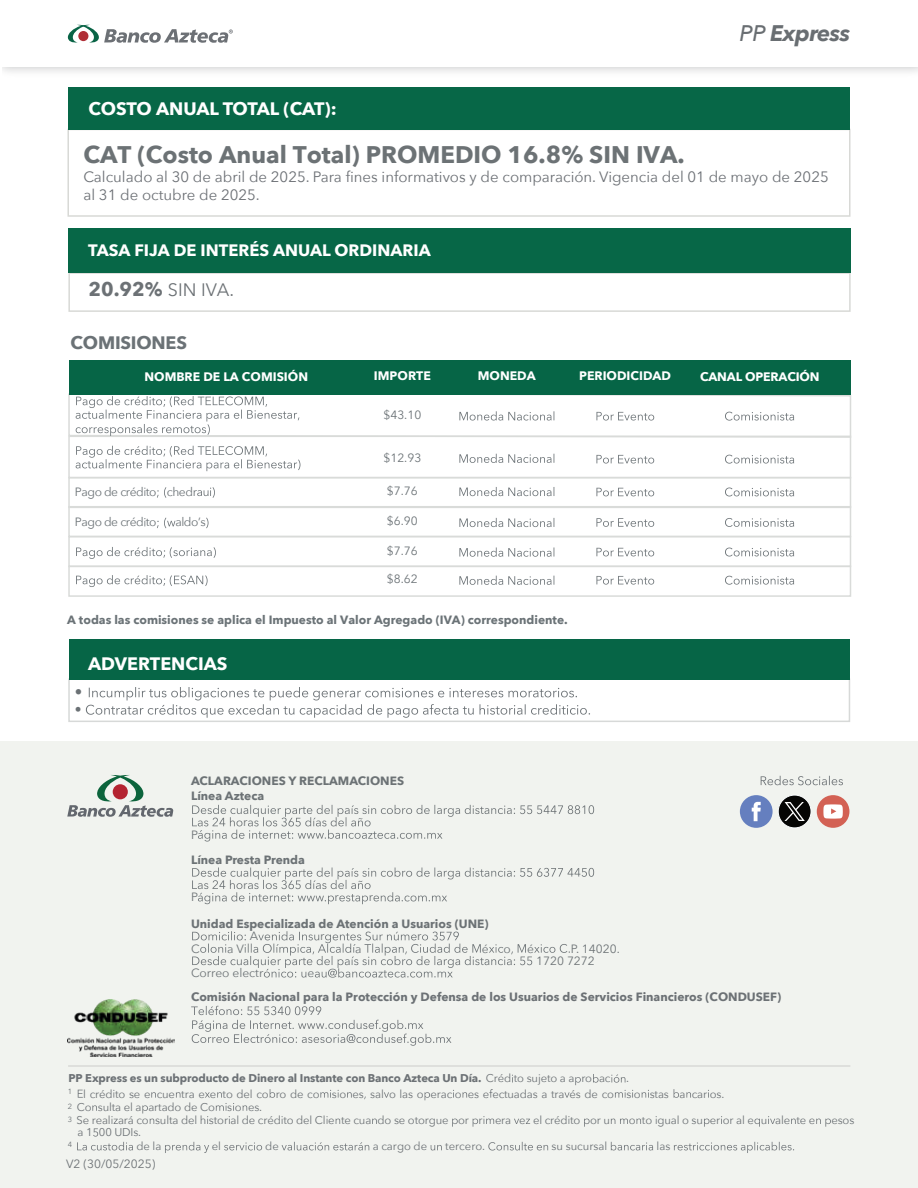
<style>
.page{position:relative;width:918px;height:1188px;background:#fff}
.page>*{position:absolute;margin:0;border:0;box-sizing:border-box;transform-origin:0 0}
.t1{font:700 24px "Avenir Next";color:#6c7275}
.t2{font:italic 700 22.5px "Avenir Next";letter-spacing:-.02em;color:#696e72}
.t3{font:700 18px "Avenir Next";color:#fff}
.t4{font:18px "Avenir Next";color:#6c7175}
.t5{font:700 18px "Avenir Next";letter-spacing:-.01em;color:#6b7276}
.t6{font:700 16.5px "Avenir Next";color:#fff}
.t7{font:15px/18px "Avenir Next";color:#6c7075}
.t8{font:15px "Avenir Next";color:#6b7175}
.t9{font:13.5px "Avenir Next";color:#6b7175}
.t10{font:700 12.3px "Avenir Next";color:#fff}
.t11{font:700 12px "Avenir Next";color:#6c7275}
.t12{font:700 12px "Avenir Next";color:#6c7175}
.t13{font:700 12px "Avenir Next";color:#6b7377}
.t14{font:12px "Avenir Next";letter-spacing:-.035em;color:#6b7276}
.t15{font:12px/12.3px "Avenir Next";color:#6c7275}
.t16{font:12px "Avenir Next";color:#6c7175}
.t17{font:11.25px/15.1px "Avenir Next";letter-spacing:-.01em;color:#6c7175}
.t18{font:700 11.25px "Avenir Next";letter-spacing:-.01em;color:#6c7175}
.t19{font:7.5px "Avenir Next";color:#6c7175}
.s1{font-weight:500}
.s2{font-weight:700;font-size:19.5px}
.s3{font-weight:400}
</style>
<div class="page">
<svg style="left:67px;top:25px;width:166px;height:18px"></svg>
<div style="left:0;top:742px;width:917px;height:446px;background:#f1f3ef"></div>
<svg style="left:67px;top:129px;width:784px;height:88px"></svg>
<div style="left:68px;top:87px;width:782px;height:42px;background:#076747"></div>
<svg style="left:68px;top:272px;width:783px;height:40px"></svg>
<div style="left:68px;top:229px;width:782px;height:44px;background:#076747"></div>
<div style="left:69px;top:360px;width:781px;height:35px;background:#066546"></div>
<svg style="left:68px;top:393px;width:784px;height:204px"></svg>
<div style="left:69px;top:639px;width:780px;height:40px;background:#066546"></div>
<svg style="left:68px;top:678px;width:782px;height:44px"></svg>
<svg style="left:761px;top:776px;width:82px;height:9px"></svg>
<div style="left:740px;top:795px;width:33px;height:33px;background:#657fbf;border-radius:50%"></div>
<svg style="left:752px;top:802px;width:9px;height:19px"></svg>
<div style="left:817px;top:795px;width:32px;height:33px;background:#d36154;border-radius:50%"></div>
<svg style="left:823px;top:804px;width:20px;height:15px"></svg>
<svg style="left:191px;top:1006px;width:260px;height:40px"></svg>
<svg style="left:192px;top:931px;width:378px;height:47px"></svg>
<svg style="left:192px;top:805px;width:402px;height:37px"></svg>
<img style="left:68px;top:1000px;width:107px;height:56px">
<svg style="left:192px;top:868px;width:402px;height:36px"></svg>
<hr style="left:68px;top:1065px;width:782px;height:2px;background:#d8d9d6">
<svg style="left:575px;top:1077px;width:6px;height:8px"></svg>
<svg style="left:593px;top:1074px;width:6px;height:9px"></svg>
<svg style="left:611px;top:1075px;width:14px;height:8px"></svg>
<svg style="left:78px;top:1090px;width:5px;height:8px"></svg>
<svg style="left:151px;top:1092px;width:5px;height:6px"></svg>
<svg style="left:176px;top:1092px;width:4px;height:6px"></svg>
<svg style="left:205px;top:1092px;width:5px;height:6px"></svg>
<svg style="left:270px;top:1089px;width:5px;height:9px"></svg>
<svg style="left:320px;top:1090px;width:11px;height:8px"></svg>
<svg style="left:347px;top:1092px;width:5px;height:6px"></svg>
<svg style="left:384px;top:1092px;width:5px;height:6px"></svg>
<svg style="left:425px;top:1092px;width:5px;height:8px"></svg>
<svg style="left:463px;top:1092px;width:4px;height:6px"></svg>
<svg style="left:489px;top:1089px;width:4px;height:9px"></svg>
<svg style="left:564px;top:1092px;width:6px;height:6px"></svg>
<svg style="left:615px;top:1090px;width:11px;height:8px"></svg>
<svg style="left:642px;top:1090px;width:7px;height:8px"></svg>
<svg style="left:674px;top:1089px;width:5px;height:9px"></svg>
<svg style="left:686px;top:1092px;width:5px;height:6px"></svg>
<svg style="left:243px;top:1105px;width:4px;height:6px"></svg>
<svg style="left:142px;top:1105px;width:12px;height:19px"></svg>
<svg style="left:216px;top:1092px;width:18px;height:32px"></svg>
<svg style="left:336px;top:1119px;width:4px;height:5px"></svg>
<svg style="left:372px;top:1119px;width:5px;height:5px"></svg>
<svg style="left:452px;top:1119px;width:6px;height:8px"></svg>
<svg style="left:473px;top:1116px;width:21px;height:11px"></svg>
<svg style="left:514px;top:1119px;width:5px;height:5px"></svg>
<svg style="left:526px;top:1119px;width:4px;height:5px"></svg>
<svg style="left:584px;top:1119px;width:6px;height:8px"></svg>
<svg style="left:611px;top:1119px;width:17px;height:5px"></svg>
<svg style="left:636px;top:1119px;width:5px;height:5px"></svg>
<svg style="left:704px;top:1119px;width:5px;height:8px"></svg>
<svg style="left:754px;top:1119px;width:6px;height:8px"></svg>
<svg style="left:768px;top:1116px;width:7px;height:8px"></svg>
<svg style="left:791px;top:1119px;width:5px;height:5px"></svg>
<svg style="left:816px;top:1119px;width:15px;height:8px"></svg>
<svg style="left:77px;top:1105px;width:56px;height:45px"></svg>
<svg style="left:165px;top:1142px;width:44px;height:11px"></svg>
<svg style="left:224px;top:1142px;width:38px;height:8px"></svg>
<svg style="left:282px;top:1142px;width:87px;height:8px"></svg>
<svg style="left:431px;top:1145px;width:11px;height:5px"></svg>
<svg style="left:488px;top:1142px;width:60px;height:9px"></svg>
<svg style="left:611px;top:1142px;width:42px;height:8px"></svg>
<svg style="left:674px;top:1142px;width:120px;height:11px"></svg>
<svg style="left:67px;top:775px;width:106px;height:42px"></svg>
<div style="left:778px;top:795px;width:33px;height:33px;background:#050504;border-radius:50%"></div>
<div style="left:778px;top:795px;width:33px;height:33px;border:1px solid #fff;border-radius:50%"></div>
<svg style="left:784px;top:802px;width:21px;height:19px"></svg>
<h3 class="t3" style="left:89px;top:93px;width:250px">COSTO ANUAL TOTAL (CAT):</h3>
<h2 class="t2" style="left:740px;top:14px;width:112px"><span class="s1">PP</span> Express</h2>
<h1 class="t1" style="left:83px;top:134px;width:603px">CAT (Costo Anual Total) PROMEDIO 16.8% SIN IVA.</h1>
<h3 class="t7" style="left:83px;top:168px;width:747px">Calculado al 30 de abril de 2025. Para fines informativos y de comparación. Vigencia del 01 de mayo de 2025 al 31 de octubre de 2025.</h3>
<h3 class="t6" style="left:88px;top:235px;width:344px">TASA FIJA DE INTERÉS ANUAL ORDINARIA</h3>
<h3 class="t4" style="left:89px;top:275px;width:147px"><span class="s2">20.92%</span> SIN IVA.</h3>
<h3 class="t5" style="left:71px;top:327px;width:118px">COMISIONES</h3>
<p class="t10" style="left:144px;top:366px;width:165px">NOMBRE DE LA COMISIÓN</p>
<p class="t10" style="left:374px;top:366px;width:58px">IMPORTE</p>
<p class="t10" style="left:478px;top:366px;width:59px">MONEDA</p>
<p class="t10" style="left:579px;top:366px;width:93px">PERIODICIDAD</p>
<p class="t10" style="left:700px;top:366px;width:121px">CANAL OPERACIÓN</p>
<p class="t14" style="left:383px;top:405px;width:39px">$43.10</p>
<p class="t14" style="left:383px;top:448px;width:39px">$12.93</p>
<p class="t14" style="left:75px;top:482px;width:124px">Pago de créd to chedr</p>
<p class="t14" style="left:387px;top:481px;width:32px">$7.76</p>
<p class="t14" style="left:75px;top:512px;width:83px">Pago de créd to</p>
<p class="t14" style="left:175px;top:512px;width:32px">aldo’s</p>
<p class="t14" style="left:387px;top:511px;width:32px">$6.90</p>
<p class="t14" style="left:387px;top:541px;width:32px">$7.76</p>
<p class="t14" style="left:387px;top:569px;width:32px">$8.62</p>
<p class="t13" style="left:67px;top:609px;width:502px">A todas las comisiones se aplica el Impuesto al Valor Agregado (IVA) correspondiente.</p>
<h3 class="t3" style="left:88px;top:648px;width:141px">ADVERTENCIAS</h3>
<h3 class="t8" style="left:75px;top:679px;width:9px">•</h3>
<p class="t9" style="left:75px;top:698px;width:8px">•</p>
<p class="t11" style="left:191px;top:770px;width:215px">ACLARACIONES Y RECLAMACIONES</p>
<p class="t11" style="left:191px;top:785px;width:75px">Línea Azteca</p>
<p class="t15" style="left:243px;top:815px;width:6px">r</p>
<p class="t15" style="left:191px;top:828px;width:8px">P</p>
<p class="t11" style="left:191px;top:850px;width:115px">Línea Presta Prenda</p>
<p class="t15" style="left:243px;top:878px;width:6px">r</p>
<p class="t15" style="left:191px;top:890px;width:8px">P</p>
<p class="t15" style="left:335px;top:890px;width:6px">r</p>
<p class="t15" style="left:369px;top:890px;width:6px">r</p>
<p class="t11" style="left:191px;top:913px;width:299px">Unidad Especializada de Atención a Usuarios (UNE)</p>
<p class="t15" style="left:250px;top:929px;width:10px">A</p>
<p class="t15" style="left:320px;top:929px;width:6px">r</p>
<p class="t15" style="left:417px;top:929px;width:6px">r</p>
<p class="t15" style="left:191px;top:942px;width:10px">C</p>
<p class="t15" style="left:227px;top:942px;width:18px">aV</p>
<p class="t15" style="left:355px;top:942px;width:8px">a</p>
<p class="t15" style="left:482px;top:942px;width:30px">é o</p>
<p class="t15" style="left:527px;top:942px;width:8px">é</p>
<p class="t15" style="left:536px;top:942px;width:85px;text-indent:35px">P. 14020.<br>1720 7272</p>
<p class="t15" style="left:191px;top:967px;width:74px">Correo electr</p>
<p class="t15" style="left:307px;top:967px;width:8px">e</p>
<p class="t12" style="left:191px;top:986px;width:592px">Comisión Nacional para la Protección y Defensa de los Usuarios de Servicios Financieros (CONDUSEF)</p>
<p class="t18" style="left:69px;top:1069px;width:544px">PP Express es un subproducto de Dinero al Instante con Banco Azteca Un Día. <span class="s3">Créd to sujeto a a ro ac</span></p>
<p class="t17" style="left:68px;top:1071px;width:658px;text-indent:558px">.<br><sup>1</sup> l créd to se e cue tra e e to del co ro de co s o es sal o las o erac o es e ectuadas a tra és de co s o stas a car os.</p>
<p class="t17" style="left:68px;top:1100px;width:544px;line-height:13.2px"><sup>2</sup> Co sulta el a artado de Co s o es.<br><sup>3</sup> Se real ará co sulta del h stor al de créd to del Cl e te cua do se otorgue or r era e el créd to or u</p>
<p class="t17" style="left:629px;top:1112px;width:188px">o to gual o su er or al e u ale te e</p>
<p class="t17" style="left:831px;top:1112px;width:24px">esos</p>
<p class="t17" style="left:78px;top:1124px;width:65px">a 1 00 UDIs.</p>
<p class="t19" style="left:68px;top:1138px;width:6px">4</p>
<p class="t17" style="left:136px;top:1138px;width:26px">de la</p>
<p class="t17" style="left:212px;top:1138px;width:11px">el</p>
<p class="t17" style="left:265px;top:1138px;width:15px">de</p>
<p class="t17" style="left:373px;top:1138px;width:56px">a cargo de</p>
<p class="t17" style="left:445px;top:1138px;width:41px">tercero.</p>
<p class="t17" style="left:552px;top:1138px;width:57px">su sucursal</p>
<p class="t17" style="left:657px;top:1138px;width:15px">las</p>
<p class="t16" style="left:66px;top:1154px;width:91px">V2 (30/05/2025)</p>
</div>
